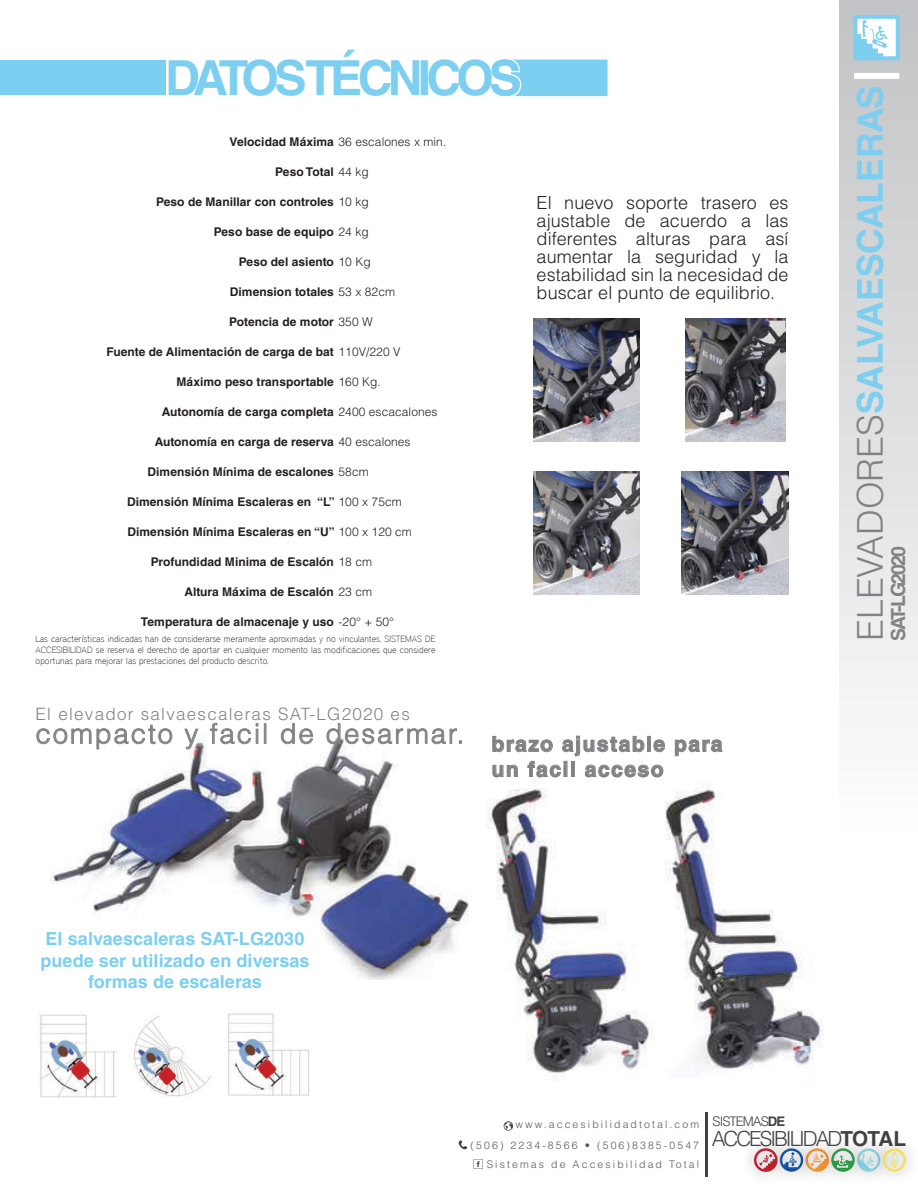
<style>
.page{position:relative;width:918px;height:1188px;background:#fff}
.page>*{position:absolute;margin:0;border:0;box-sizing:border-box;transform-origin:0 0}
.t1{font:700 48.3px "Helvetica LT Std";letter-spacing:-.1em;color:#7ccff0}
.t2{font:700 35.55px "Helvetica LT Std";color:#7dceef}
.t3{font:300 27.3px "Helvetica LT Std";letter-spacing:.075em;color:#808285}
.t4{font:700 20.85px "Helvetica LT Std";letter-spacing:.075em;color:#808285}
.t5{font:700 19.5px "Helvetica LT Std";letter-spacing:-.1em;color:#808285}
.t6{font:300 18px/18px "Helvetica LT Std";letter-spacing:.005em;color:#231f20;text-align:justify}
.t7{font:700 18px/21px "Helvetica LT Std";letter-spacing:.005em;color:#7ccff0;text-align:center}
.t8{font:300 16.95px "Helvetica LT Std";letter-spacing:.075em;color:#808285}
.t9{font:300 13.2px "Helvetica LT Std";letter-spacing:-.075em;color:#414042}
.t10{font:700 12px "Helvetica LT Std";letter-spacing:.005em;color:#231f20}
.t11{font:300 12px "Helvetica LT Std";letter-spacing:.005em;color:#231f20}
.t12{font:300 10.5px "Helvetica LT Std";letter-spacing:.2em;color:#57585a}
.t13{font:100 9px/10.8px "District";letter-spacing:.005em;color:#231f20;text-align:justify}
.s1{font-weight:700}
.s2{font-weight:300}
.s3{font-weight:300;color:#808285}
</style>
<div class="page">
<img style="left:51px;top:733px;width:418px;height:246px">
<img style="left:533px;top:318px;width:107px;height:124px">
<img style="left:682px;top:471px;width:107px;height:124px">
<img style="left:533px;top:471px;width:107px;height:124px">
<img style="left:685px;top:318px;width:100px;height:124px">
<img style="left:486px;top:788px;width:169px;height:290px">
<img style="left:665px;top:784px;width:158px;height:286px">
<div style="left:840px;top:0;width:78px;height:839px;background:linear-gradient(to bottom,#c1c2c5,#fdfefe)"></div>
<svg style="left:854px;top:16px;width:45px;height:44px"></svg>
<div style="left:853px;top:15px;width:47px;height:45px;border:2px solid #7ccff0"></div>
<div style="left:857px;top:19px;width:39px;height:37px;background:#fff"></div>
<svg style="left:857px;top:19px;width:31px;height:38px"></svg>
<div style="left:854px;top:73px;width:45px;height:6px;background:#fff"></div>
<img style="left:40px;top:1014px;width:77px;height:83px">
<img style="left:228px;top:1013px;width:82px;height:83px">
<img style="left:134px;top:1016px;width:78px;height:81px">
<div style="left:0;top:61px;width:165px;height:34px;background:#7ccff0"></div>
<svg style="left:491px;top:59px;width:117px;height:38px;background:#8dd5f1"></svg>
<img style="left:705px;top:1112px;width:3px;height:65px">
<div style="left:828px;top:1139px;width:83px;height:42px;background:#f6f6f7"></div>
<svg style="left:754px;top:1148px;width:152px;height:24px;background:#c5c3b6"></svg>
<svg style="left:504px;top:1121px;width:9px;height:10px"></svg>
<svg style="left:459px;top:1140px;width:8px;height:9px"></svg>
<svg style="left:473px;top:1159px;width:10px;height:10px"></svg>
<svg style="left:37px;top:728px;width:54px;height:16px"></svg>
<svg style="left:97px;top:725px;width:75px;height:24px"></svg>
<svg style="left:185px;top:729px;width:13px;height:20px"></svg>
<svg style="left:210px;top:723px;width:48px;height:21px"></svg>
<div style="left:264px;top:724px;width:2px;height:20px;border:1px solid #808285"></div>
<svg style="left:281px;top:723px;width:32px;height:21px"></svg>
<svg style="left:327px;top:723px;width:135px;height:21px"></svg>
<svg style="left:675px;top:740px;width:47px;height:16px"></svg>
<svg style="left:493px;top:736px;width:172px;height:41px"></svg>
<h1 class="t1" style="left:165px;top:49px;width:358px">DATOS TÉCNICOS</h1>
<p class="t11" style="left:230px;top:135px;width:218px"><span class="s1">Velocidad Máxima</span> 36 escalones x min.</p>
<p class="t10" style="left:275px;top:165px;width:95px">Peso Total <span class="s2">44 kg</span></p>
<p class="t10" style="left:156px;top:195px;width:214px">Peso de Manillar con controles <span class="s2">10 kg</span></p>
<p class="t10" style="left:214px;top:225px;width:156px">Peso base de equipo <span class="s2">24 kg</span></p>
<p class="t10" style="left:239px;top:255px;width:133px">Peso del asiento <span class="s2">10 Kg</span></p>
<p class="t10" style="left:230px;top:285px;width:167px">Dimension totales <span class="s2">53 x 82cm</span></p>
<p class="t10" style="left:229px;top:315px;width:145px">Potencia de motor <span class="s2">350 W</span></p>
<p class="t10" style="left:107px;top:345px;width:295px">Fuente de Alimentación de carga de bat <span class="s2">110V/220 V</span></p>
<p class="t10" style="left:177px;top:375px;width:206px">Máximo peso transportable <span class="s2">160 Kg.</span></p>
<p class="t10" style="left:162px;top:405px;width:277px">Autonomía de carga completa <span class="s2">2400 escacalones</span></p>
<p class="t10" style="left:155px;top:435px;width:257px">Autonomía en carga de reserva <span class="s2">40 escalones</span></p>
<p class="t10" style="left:148px;top:465px;width:223px">Dimensión Mínima de escalones <span class="s2">58cm</span></p>
<p class="t10" style="left:127px;top:495px;width:276px">Dimensión Mínima Escaleras en “L” <span class="s2">100 x 75cm</span></p>
<p class="t10" style="left:127px;top:525px;width:286px">Dimensión Mínima Escaleras en “U” <span class="s2">100 x 120 cm</span></p>
<p class="t10" style="left:151px;top:555px;width:223px">Profundidad Minima de Escalón <span class="s2">18 cm</span></p>
<p class="t10" style="left:184px;top:585px;width:189px">Altura Máxima de Escalón <span class="s2">23 cm</span></p>
<p class="t10" style="left:141px;top:615px;width:255px">Temperatura de almacenaje y uso <span class="s2">-20° + 50°</span></p>
<p class="t13" style="left:36px;top:634px;width:401px">Las características indicadas han de considerarse meramente aproximadas y no vinculantes. SISTEMAS DE ACCESIBILIDAD se reserva el derecho de aportar en cualquier momento las modificaciones que considere oportunas para mejorar las prestaciones del producto descrito.</p>
<h3 class="t8" style="left:36px;top:704px;width:376px">El elevador salvaescaleras SAT-LG2020 es</h3>
<h3 class="t6" style="left:537px;top:193px;width:254px">El nuevo soporte trasero es ajustable de acuerdo a las diferentes alturas para así aumentar la seguridad y la estabilidad sin la necesidad de buscar el punto de equilibrio.</h3>
<h3 class="t3" style="left:36px;top:717px;width:688px">compacto y facil de desarmar. <sub>brazo</sub> <sub>ajustable</sub> <sub>para</sub></h3>
<h3 class="t4" style="left:492px;top:756px;width:173px">un facil acceso</h3>
<h3 class="t7" style="left:40px;top:928px;width:271px">El salvaescaleras SAT-LG2030 puede ser utilizado en diversas formas de escaleras</h3>
<h2 class="t2" style="left:849px;top:641px;width:558px;rotate:-90deg"><span class="s3">ELEVADORES</span>SALVAESCALERAS</h2>
<h3 class="t5" style="left:886px;top:641px;width:96px;rotate:-90deg">SAT-LG2020</h3>
<p class="t9" style="left:713px;top:1113px;width:74px">SISTEMAS<span class="s1">DE</span></p>
<p class="t12" style="left:471px;top:1138px;width:437px">(506) 2234-8566 • (506)8385-0547 <sup>ACCESIBILIDAD</sup><sup>TOTAL</sup></p>
<p class="t12" style="left:515px;top:1118px;width:185px">www.accesibilidadtotal.com</p>
<p class="t12" style="left:487px;top:1158px;width:214px">Sistemas de Accesibilidad Total</p>
</div>
